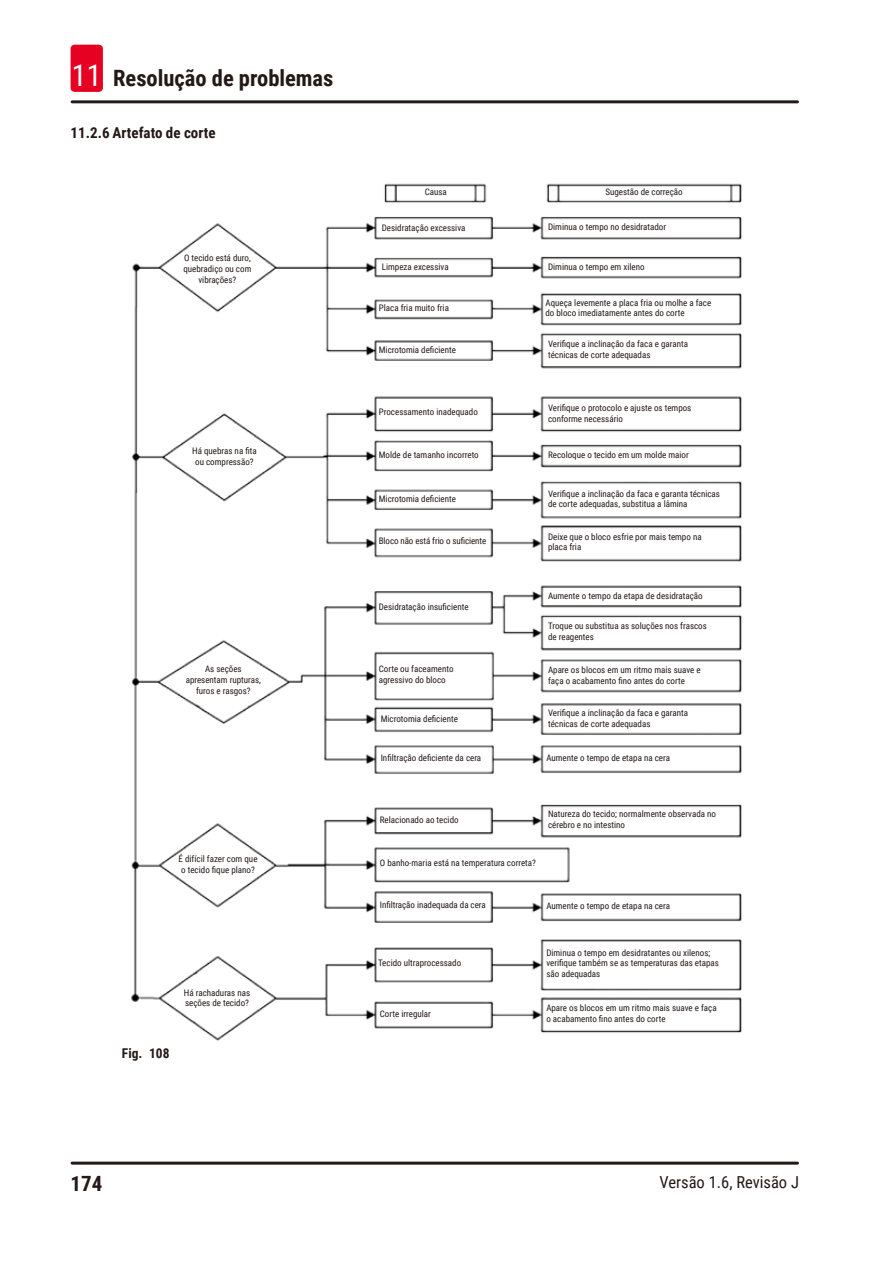
<style>
.page{position:relative;width:893px;height:1263px;background:#fff}
.page>*{position:absolute;margin:0;border:0;box-sizing:border-box;transform-origin:0 0}
.t1{font:700 22.5px "Roboto Condensed";color:#231916}
.t2{font:700 21px "Roboto Condensed";color:#231916}
.t3{font:16.5px "Roboto Condensed";color:#231916}
.t4{font:700 15px "Roboto Condensed";color:#231916}
.t5{font:700 13.5px "Roboto Condensed";color:#231916}
.Description_text{font:9px/10.8px "Roboto Condensed";color:#231916}
.s1{font-weight:400;font-size:30px;color:#fff}
</style>
<div class="page">
<hr style="left:72px;top:1161px;width:725px;height:3px;background:#231916">
<hr style="left:72px;top:100px;width:725px;height:3px;background:#231916">
<div style="left:71px;top:45px;width:32px;height:47px;background:#e60021;border-radius:4px"></div>
<img style="left:131px;top:183px;width:611px;height:858px">
<h1 class="t1" style="left:72px;top:63px;width:263px"><span class="s1">11</span> Resolução de problemas</h1>
<p class="t4" style="left:71px;top:122px;width:146px">11.2.6 Artefato de corte</p>
<p class="Description_text" style="left:183px;top:252px;width:70px;text-align:center">O tecido está duro, quebradiço ou com vibrações?</p>
<p class="Description_text" style="left:192px;top:445px;width:66px;text-align:center">Há quebras na fita ou compressão?</p>
<p class="Description_text" style="left:186px;top:663px;width:77px;text-align:center">As seções apresentam rupturas, furos e rasgos?</p>
<p class="Description_text" style="left:179px;top:853px;width:80px">É difícil fazer com que o tecido fique plano?</p>
<p class="Description_text" style="left:184px;top:987px;width:68px">Há rachaduras nas seções de tecido?</p>
<p class="t5" style="left:122px;top:1043px;width:49px">Fig. 108</p>
<p class="Description_text" style="left:425px;top:186px;width:24px">Causa</p>
<p class="Description_text" style="left:382px;top:222px;width:85px">Desidratação excessiva</p>
<p class="Description_text" style="left:382px;top:261px;width:68px">Limpeza excessiva</p>
<p class="Description_text" style="left:379px;top:302px;width:72px">Placa fria muito fria</p>
<p class="Description_text" style="left:379px;top:344px;width:79px">Microtomia deficiente</p>
<p class="Description_text" style="left:379px;top:406px;width:101px">Processamento inadequado</p>
<p class="Description_text" style="left:379px;top:449px;width:101px">Molde de tamanho incorreto</p>
<p class="Description_text" style="left:379px;top:493px;width:79px">Microtomia deficiente</p>
<p class="Description_text" style="left:379px;top:535px;width:109px">Bloco não está frio o suficiente</p>
<p class="Description_text" style="left:379px;top:601px;width:91px">Desidratação insuficiente</p>
<p class="Description_text" style="left:379px;top:663px;width:76px">Corte ou faceamento agressivo do bloco</p>
<p class="Description_text" style="left:381px;top:713px;width:79px">Microtomia deficiente</p>
<p class="Description_text" style="left:381px;top:752px;width:102px">Infiltração deficiente da cera</p>
<p class="Description_text" style="left:605px;top:186px;width:79px">Sugestão de correção</p>
<p class="Description_text" style="left:548px;top:221px;width:120px">Diminua o tempo no desidratador</p>
<p class="Description_text" style="left:548px;top:261px;width:98px">Diminua o tempo em xileno</p>
<p class="Description_text" style="left:545px;top:297px;width:167px">Aqueça levemente a placa fria ou molhe a face do bloco imediatamente antes do corte</p>
<p class="Description_text" style="left:548px;top:338px;width:141px">Verifique a inclinação da faca e garanta técnicas de corte adequadas</p>
<p class="Description_text" style="left:548px;top:402px;width:145px">Verifique o protocolo e ajuste os tempos conforme necessário</p>
<p class="Description_text" style="left:548px;top:449px;width:142px">Recoloque o tecido em um molde maior</p>
<p class="Description_text" style="left:548px;top:488px;width:173px">Verifique a inclinação da faca e garanta técnicas de corte adequadas, substitua a lâmina</p>
<p class="Description_text" style="left:548px;top:531px;width:155px">Deixe que o bloco esfrie por mais tempo na placa fria</p>
<p class="Description_text" style="left:548px;top:590px;width:156px">Aumente o tempo da etapa de desidratação</p>
<p class="Description_text" style="left:548px;top:620px;width:160px">Troque ou substitua as soluções nos frascos de reagentes</p>
<p class="Description_text" style="left:548px;top:664px;width:154px">Apare os blocos em um ritmo mais suave e faça o acabamento fino antes do corte</p>
<p class="Description_text" style="left:548px;top:707px;width:141px">Verifique a inclinação da faca e garanta técnicas de corte adequadas</p>
<p class="Description_text" style="left:546px;top:752px;width:125px">Aumente o tempo de etapa na cera</p>
<p class="Description_text" style="left:380px;top:814px;width:80px">Relacionado ao tecido</p>
<p class="Description_text" style="left:380px;top:857px;width:158px">O banho-maria está na temperatura correta?</p>
<p class="Description_text" style="left:380px;top:899px;width:107px">Infiltração inadequada da cera</p>
<p class="Description_text" style="left:378px;top:957px;width:85px">Tecido ultraprocessado</p>
<p class="Description_text" style="left:380px;top:1008px;width:53px">Corte irregular</p>
<p class="Description_text" style="left:548px;top:808px;width:170px">Natureza do tecido; normalmente observada no cérebro e no intestino</p>
<p class="Description_text" style="left:546px;top:900px;width:125px">Aumente o tempo de etapa na cera</p>
<p class="Description_text" style="left:546px;top:947px;width:174px">Diminua o tempo em desidratantes ou xilenos; verifique também se as temperaturas das etapas são adequadas</p>
<p class="Description_text" style="left:546px;top:1002px;width:172px">Apare os blocos em um ritmo mais suave e faça o acabamento fino antes do corte</p>
<h2 class="t2" style="left:71px;top:1169px;width:33px">174</h2>
<h3 class="t3" style="left:660px;top:1170px;width:141px">Versão 1.6, Revisão J</h3>
</div>
